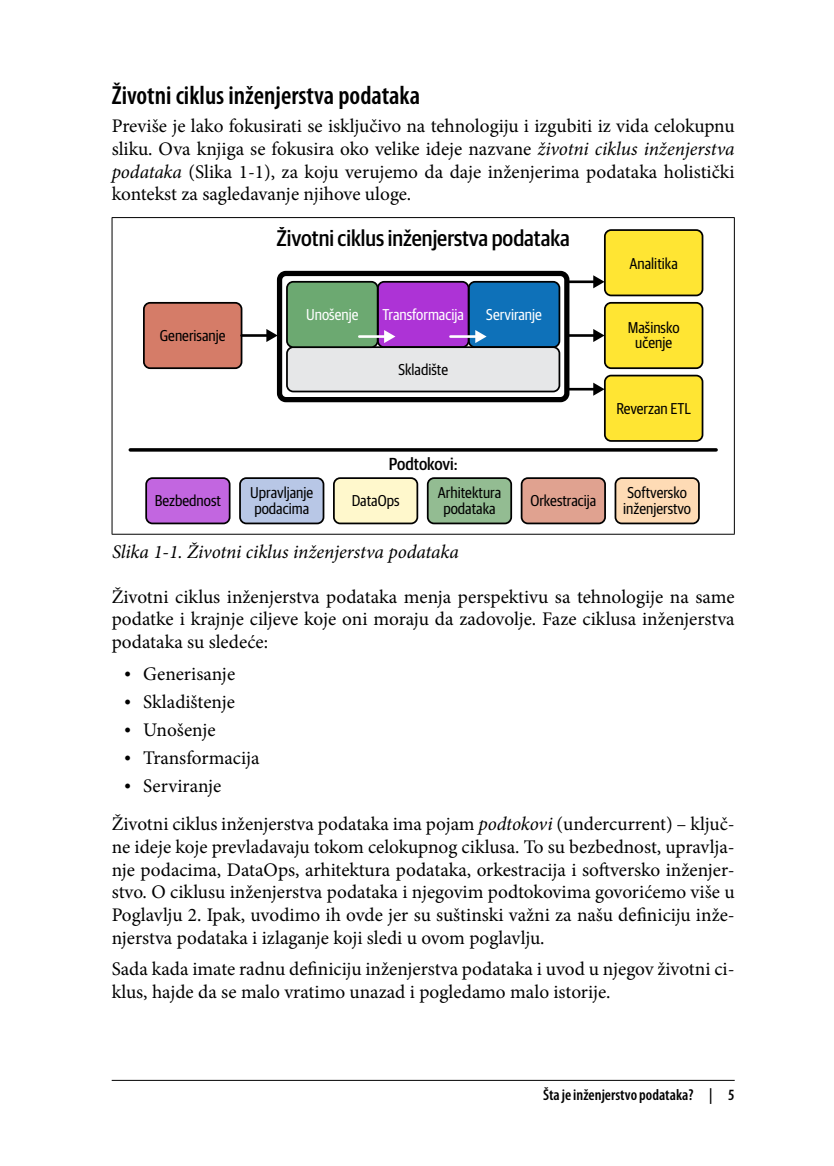
<style>
.page{position:relative;width:834px;height:1166px;background:#fff}
.page>*{position:absolute;margin:0;border:0;box-sizing:border-box;transform-origin:0 0}
.t1{font:600 condensed 26.25px "Myriad Pro";color:#000}
.t2{font:500 22.75px "Guardian Sans Cond";color:#000}
.t3{font:19.25px/22.8px "Minion Pro";color:#000;text-align:justify}
.t4{font:italic 19.25px "Minion Pro";letter-spacing:-.005em;color:#000}
.t5{font:500 17.5px "Guardian Sans Cond";color:#000}
.t6{font:15.75px/15.8px "Guardian Sans Cond";color:#000}
.t7{font:15.75px "Guardian Sans Cond";color:#fff}
.t8{font:600 condensed 15.75px "Myriad Pro";color:#000}
.s1{font-style:italic}
.s2{font-size:18.38px}
</style>
<div class="page">
<hr style="left:112px;top:1080px;width:622px;height:1px;background:#000">
<hr style="left:112px;top:217px;width:622px;height:1px;background:#000">
<hr style="left:112px;top:218px;width:1px;height:316px;background:#000">
<hr style="left:733px;top:218px;width:1px;height:316px;background:#000">
<hr style="left:112px;top:534px;width:622px;height:1px;background:#000">
<div style="left:277px;top:271px;width:292px;height:131px;border:5px solid #000;border-radius:6px"></div>
<div style="left:146px;top:478px;width:83px;height:45px;background:#c266e0;border-radius:6px"></div>
<div style="left:145px;top:477px;width:85px;height:47px;border:2px solid #000;border-radius:6px"></div>
<div style="left:240px;top:478px;width:83px;height:45px;background:#b8c7e6;border-radius:6px"></div>
<div style="left:239px;top:477px;width:85px;height:47px;border:2px solid #000;border-radius:6px"></div>
<div style="left:334px;top:478px;width:83px;height:45px;background:#fff8cc;border-radius:6px"></div>
<div style="left:333px;top:477px;width:85px;height:47px;border:2px solid #000;border-radius:6px"></div>
<div style="left:427px;top:478px;width:84px;height:45px;background:#93bc92;border-radius:6px"></div>
<div style="left:427px;top:477px;width:85px;height:47px;border:2px solid #000;border-radius:6px"></div>
<div style="left:521px;top:478px;width:84px;height:45px;background:#e0a290;border-radius:6px"></div>
<div style="left:520px;top:477px;width:86px;height:47px;border:2px solid #000;border-radius:6px"></div>
<div style="left:615px;top:478px;width:83px;height:45px;background:#fedbb5;border-radius:6px"></div>
<div style="left:614px;top:477px;width:85px;height:47px;border:2px solid #000;border-radius:6px"></div>
<div style="left:604px;top:230px;width:98px;height:65px;background:#ffe533;border-radius:6px"></div>
<div style="left:604px;top:229px;width:99px;height:67px;border:2px solid #000;border-radius:6px"></div>
<div style="left:604px;top:303px;width:98px;height:65px;background:#ffe533;border-radius:6px"></div>
<div style="left:604px;top:302px;width:99px;height:67px;border:2px solid #000;border-radius:6px"></div>
<div style="left:468px;top:282px;width:91px;height:65px;background:#0e71b9;border-radius:6px"></div>
<div style="left:468px;top:281px;width:92px;height:67px;border:2px solid #000;border-radius:6px"></div>
<div style="left:378px;top:282px;width:90px;height:65px;background:#ad33d6;border-radius:6px"></div>
<div style="left:377px;top:281px;width:92px;height:67px;border:2px solid #000;border-radius:6px"></div>
<div style="left:287px;top:347px;width:272px;height:44px;background:#e6e7e8;border-radius:6px"></div>
<div style="left:286px;top:346px;width:274px;height:46px;border:2px solid #000;border-radius:6px"></div>
<div style="left:287px;top:282px;width:90px;height:65px;background:#6ca971;border-radius:6px"></div>
<div style="left:286px;top:281px;width:92px;height:67px;border:2px solid #000;border-radius:6px"></div>
<div style="left:144px;top:303px;width:97px;height:65px;background:#d57c68;border-radius:6px"></div>
<div style="left:143px;top:302px;width:99px;height:67px;border:2px solid #000;border-radius:6px"></div>
<div style="left:604px;top:376px;width:98px;height:65px;background:#ffe533;border-radius:6px"></div>
<div style="left:604px;top:375px;width:99px;height:67px;border:2px solid #000;border-radius:6px"></div>
<hr style="left:241px;top:334px;width:27px;height:3px;background:#000">
<svg style="left:266px;top:329px;width:12px;height:13px"></svg>
<hr style="left:359px;top:335px;width:27px;height:3px;background:#fff">
<svg style="left:384px;top:330px;width:11px;height:13px"></svg>
<hr style="left:450px;top:335px;width:27px;height:3px;background:#fff">
<svg style="left:475px;top:330px;width:11px;height:13px"></svg>
<hr style="left:568px;top:334px;width:27px;height:3px;background:#000">
<svg style="left:593px;top:329px;width:11px;height:13px"></svg>
<hr style="left:568px;top:280px;width:27px;height:3px;background:#000">
<svg style="left:593px;top:275px;width:11px;height:13px"></svg>
<hr style="left:568px;top:388px;width:27px;height:2px;background:#000">
<svg style="left:593px;top:383px;width:11px;height:13px"></svg>
<svg style="left:130px;top:448px;width:586px;height:4px;background:#1f1f1f"></svg>
<h1 class="t1" style="left:112px;top:79px;width:310px">Životni ciklus inženjerstva podataka</h1>
<p class="t3" style="left:112px;top:115px;width:624px">Previše je lako fokusirati se isključivo na tehnologiju i izgubiti iz vida celokupnu sliku. Ova knjiga se fokusira oko velike ideje nazvane <span class="s1">životni ciklus inženjerstva podataka</span> (Slika 1-1), za koju verujemo da daje inženjerima podataka holistički kontekst za sagledavanje njihove uloge.</p>
<p class="t6" style="left:160px;top:327px;width:67px">Generisanje</p>
<p class="t2" style="left:276px;top:222px;width:295px">Životni ciklus inženjerstva podataka</p>
<p class="t7" style="left:306px;top:304px;width:54px">Unošenje</p>
<p class="t7" style="left:382px;top:304px;width:83px">Transformacija</p>
<p class="t7" style="left:486px;top:304px;width:57px">Serviranje</p>
<p class="t6" style="left:398px;top:361px;width:51px">Skladište</p>
<p class="t5" style="left:388px;top:451px;width:71px">Podtokovi:</p>
<p class="t6" style="left:629px;top:254px;width:50px">Analitika</p>
<p class="t6" style="left:627px;top:318px;width:53px;text-align:center">Mašinsko učenje</p>
<p class="t6" style="left:616px;top:400px;width:76px">Reverzan ETL</p>
<p class="t6" style="left:155px;top:491px;width:68px">Bezbednost</p>
<p class="t6" style="left:250px;top:483px;width:64px">Upravljanje podacima</p>
<p class="t6" style="left:352px;top:491px;width:49px">DataOps</p>
<p class="t6" style="left:438px;top:483px;width:65px;text-align:center">Arhitektura podataka</p>
<p class="t6" style="left:530px;top:491px;width:67px">Orkestracija</p>
<p class="t6" style="left:623px;top:483px;width:69px">Softversko inženjerstvo</p>
<p class="t4" style="left:112px;top:539px;width:348px">Slika 1-1. Životni ciklus inženjerstva podataka</p>
<p class="t3" style="left:112px;top:585px;width:624px">Životni ciklus inženjerstva podataka menja perspektivu sa tehnologije na same podatke i krajnje ciljeve koje oni moraju da zadovolje. Faze ciklusa inženjerstva podataka su sledeće:</p>
<p class="t3" style="left:124px;top:662px;width:112px"><span class="s2">•</span> Generisanje</p>
<p class="t3" style="left:124px;top:690px;width:112px"><span class="s2">•</span> Skladištenje</p>
<p class="t3" style="left:124px;top:718px;width:93px"><span class="s2">•</span> Unošenje</p>
<p class="t3" style="left:124px;top:746px;width:137px"><span class="s2">•</span> Transformacija</p>
<p class="t3" style="left:112px;top:766px;width:624px;line-height:38.5px;text-indent:13px"><span class="s2">•</span> Serviranje<br>Životni ciklus inženjerstva podataka ima pojam <span class="s1">podtokovi</span> (undercurrent) – ključ-</p>
<p class="t3" style="left:112px;top:835px;width:624px">ne ideje koje prevladavaju tokom celokupnog ciklusa. To su bezbednost, upravlja&shy;nje podacima, DataOps, arhitektura podataka, orkestracija i softversko inženjer&shy;stvo. O ciklusu inženjerstva podataka i njegovim podtokovima govorićemo više u Poglavlju 2. Ipak, uvodimo ih ovde jer su suštinski važni za našu definiciju inže&shy;njerstva podataka i izlaganje koji sledi u ovom poglavlju.</p>
<p class="t3" style="left:112px;top:958px;width:624px">Sada kada imate radnu definiciju inženjerstva podataka i uvod u njegov životni ci&shy;klus, hajde da se malo vratimo unazad i pogledamo malo istorije.</p>
<p class="t8" style="left:543px;top:1085px;width:193px">Šta je inženjerstvo podataka? | 5</p>
</div>
